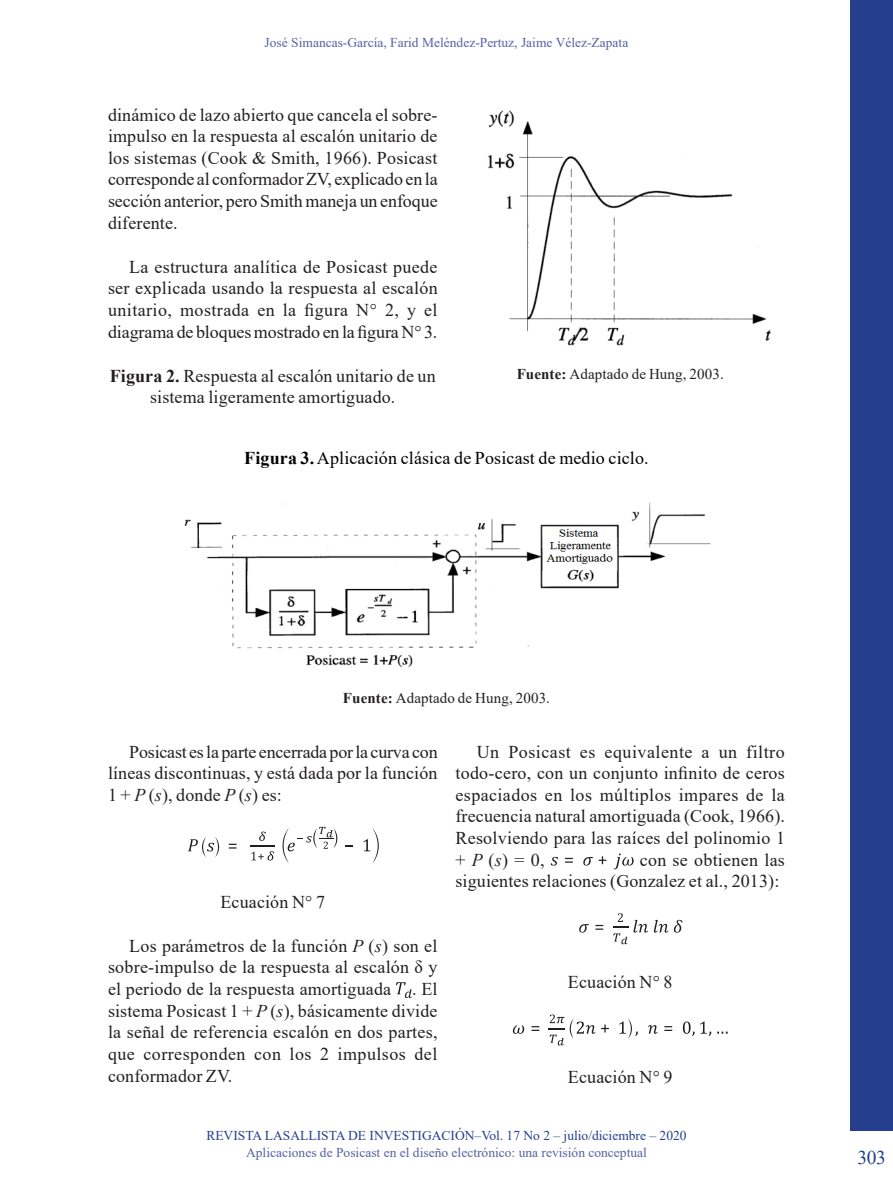
<style>
.page{position:relative;width:893px;height:1191px;background:#fff}
.page>*{position:absolute;margin:0;border:0;box-sizing:border-box;transform-origin:0 0}
.t1{font:19.5px "Times New Roman";color:#253f8e}
.CORRIDO{font:18px/21.6px "Times New Roman";letter-spacing:.005em;color:#231f20;text-align:justify}
.CORRIDO-2{font:18px "Times New Roman";letter-spacing:.005em;color:#000}
.CORRIDO-3{font:15px "Times New Roman";letter-spacing:.01em;color:#231f20}
.t2{font:13.5px "Times New Roman";color:#5861a3}
.t3{font:13.5px "Times New Roman";color:#253f8e}
.s1{font-weight:700}
.s2{font-style:italic}
</style>
<div class="page">
<div style="left:850px;top:0;width:43px;height:1131px;background:#253f8e"></div>
<img style="left:487px;top:110px;width:284px;height:236px">
<img style="left:184px;top:502px;width:527px;height:165px">
<svg style="left:229px;top:843px;width:8px;height:5px"></svg>
<svg style="left:250px;top:831px;width:25px;height:29px"></svg>
<svg style="left:188px;top:837px;width:31px;height:20px"></svg>
<svg style="left:282px;top:827px;width:55px;height:36px"></svg>
<svg style="left:363px;top:828px;width:16px;height:35px"></svg>
<svg style="left:396px;top:982px;width:16px;height:16px"></svg>
<svg style="left:551px;top:857px;width:7px;height:8px"></svg>
<svg style="left:565px;top:858px;width:8px;height:4px"></svg>
<svg style="left:583px;top:857px;width:10px;height:8px"></svg>
<svg style="left:599px;top:856px;width:7px;height:8px"></svg>
<svg style="left:613px;top:853px;width:21px;height:16px"></svg>
<svg style="left:579px;top:924px;width:10px;height:8px"></svg>
<svg style="left:595px;top:925px;width:8px;height:4px"></svg>
<svg style="left:613px;top:913px;width:15px;height:31px"></svg>
<svg style="left:634px;top:920px;width:14px;height:12px"></svg>
<svg style="left:654px;top:920px;width:14px;height:12px"></svg>
<svg style="left:674px;top:920px;width:8px;height:12px"></svg>
<svg style="left:513px;top:1025px;width:11px;height:8px"></svg>
<svg style="left:531px;top:1026px;width:8px;height:5px"></svg>
<svg style="left:648px;top:1025px;width:10px;height:8px"></svg>
<svg style="left:664px;top:1026px;width:8px;height:5px"></svg>
<svg style="left:683px;top:1021px;width:28px;height:15px"></svg>
<svg style="left:717px;top:1031px;width:11px;height:2px"></svg>
<svg style="left:619px;top:1018px;width:19px;height:20px"></svg>
<svg style="left:549px;top:1014px;width:60px;height:31px"></svg>
<p class="t2" style="left:265px;top:33px;width:365px">José Simancas-García, Farid Meléndez-Pertuz, Jaime Vélez-Zapata</p>
<p class="CORRIDO" style="left:108px;top:103px;width:331px">dinámico de lazo abierto que cancela el sobre&shy;impulso en la respuesta al escalón unitario de los sistemas (Cook &amp; Smith, 1966). Posicast corresponde al conformador ZV, explicado en la sección anterior, pero Smith maneja un enfoque diferente.</p>
<p class="CORRIDO" style="left:108px;top:255px;width:331px;text-indent:21px">La estructura analítica de Posicast puede ser explicada usando la respuesta al escalón unitario, mostrada en la figura N° 2, y el diagrama de bloques mostrado en la figura N° 3.</p>
<p class="CORRIDO" style="left:110px;top:364px;width:328px;text-align:center"><span class="s1">Figura 2.</span> Respuesta al escalón unitario de un sistema ligeramente amortiguado.</p>
<p class="CORRIDO-3" style="left:517px;top:364px;width:209px"><span class="s1">Fuente:</span> Adaptado de Hung, 2003.</p>
<p class="CORRIDO-2" style="left:244px;top:445px;width:406px"><span class="s1">Figura 3.</span> Aplicación clásica de Posicast de medio ciclo.</p>
<p class="CORRIDO-3" style="left:343px;top:687px;width:209px"><span class="s1">Fuente:</span> Adaptado de Hung, 2003.</p>
<p class="CORRIDO" style="left:108px;top:740px;width:331px;text-indent:21px">Posicast es la parte encerrada por la curva con líneas discontinuas, y está dada por la función 1 + <span class="s2">P</span> (<span class="s2">s</span>), donde <span class="s2">P</span> (<span class="s2">s</span>) es:</p>
<p class="CORRIDO" style="left:455px;top:740px;width:331px;text-indent:21px">Un Posicast es equivalente a un filtro todo-cero, con un conjunto infinito de ceros espaciados en los múltiplos impares de la frecuencia natural amortiguada (Cook, 1966).<br>Resolviendo para las raíces del polinomio 1 + <span class="s2">P</span> (<span class="s2">s</span>) = 0,</p>
<p class="CORRIDO" style="left:455px;top:848px;width:331px;text-indent:184px">con se obtienen las siguientes relaciones (Gonzalez et al., 2013):</p>
<p class="CORRIDO" style="left:220px;top:890px;width:106px">Ecuación N° 7</p>
<p class="CORRIDO" style="left:108px;top:934px;width:331px;text-indent:21px">Los parámetros de la función <span class="s2">P</span> (<span class="s2">s</span>) son el sobre-impulso de la respuesta al escalón δ y el periodo de la respuesta amortiguada . El sistema Posicast 1 + <span class="s2">P</span> (<span class="s2">s</span>), básicamente divide la señal de referencia escalón en dos partes, que corresponden con los 2 impulsos del conformador ZV.</p>
<p class="CORRIDO" style="left:568px;top:971px;width:106px">Ecuación N° 8</p>
<p class="CORRIDO" style="left:568px;top:1065px;width:106px">Ecuación N° 9</p>
<p class="t3" style="left:206px;top:1126px;width:482px">REVISTA LASALLISTA DE INVESTIGACIÓN–Vol. 17 No 2 – julio/diciembre – 2020</p>
<p class="t2" style="left:246px;top:1142px;width:402px">Aplicaciones de Posicast en el diseño electrónico: una revisión conceptual</p>
<p class="t1" style="left:857px;top:1143px;width:30px">303</p>
</div>
